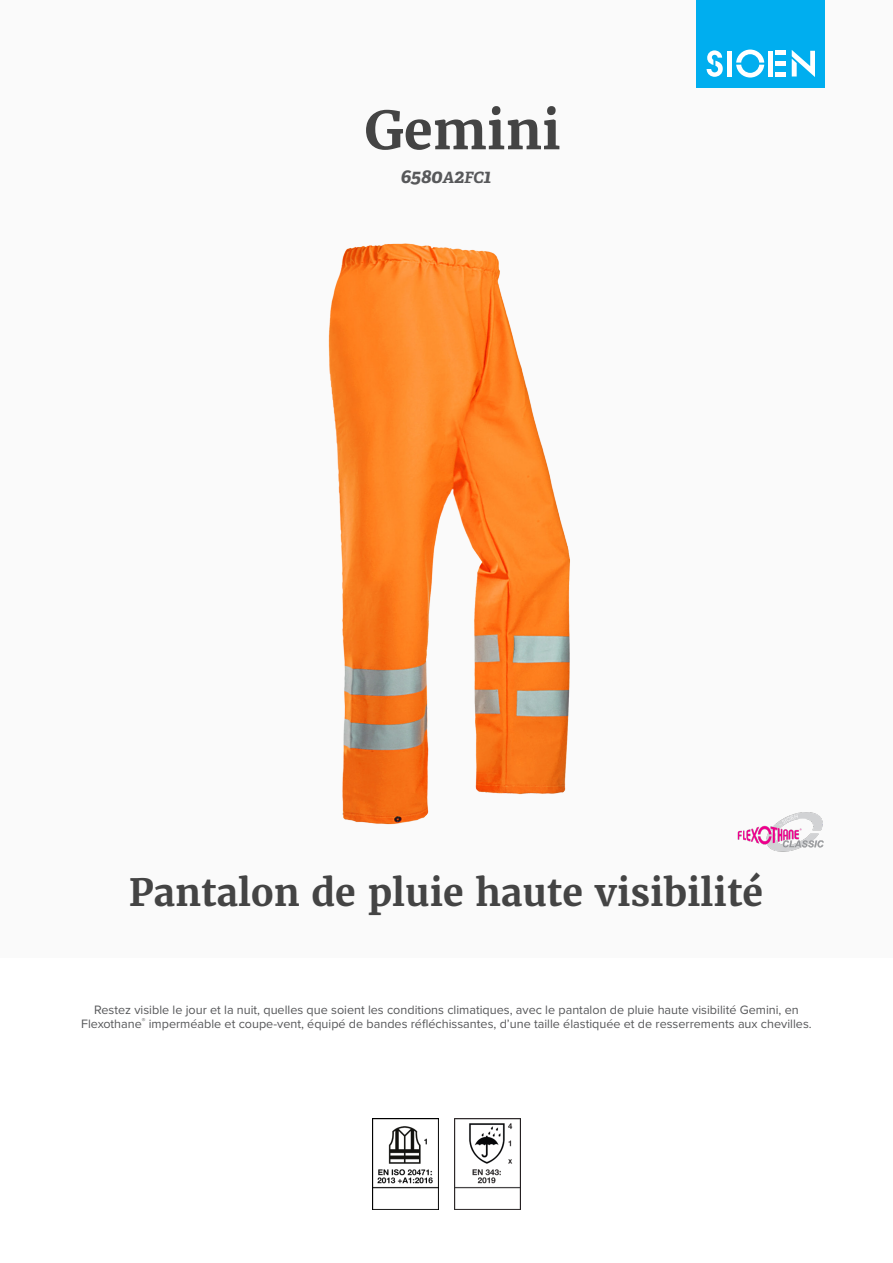
<style>
.page{position:relative;width:893px;height:1263px;background:#fff}
.page>*{position:absolute;margin:0;border:0;box-sizing:border-box;transform-origin:0 0}
.product_name{font:700 52.5px "Merriweather";color:#444}
.product_h2{font:700 37.5px "Merriweather";color:#444}
.product_ref{font:italic 700 19.5px "Adelle";color:#57585a}
.product_description{font:12.6px/13.6px "Proxima Nova";color:#57585a;text-align:center}
.s1{font-size:15.6px}
</style>
<div class="page">
<div style="left:0;top:0;width:893px;height:957px;background:#fafafa"></div>
<div style="left:697px;top:0;width:128px;height:88px;background:#00aeef"></div>
<svg style="left:707px;top:50px;width:16px;height:27px"></svg>
<svg style="left:736px;top:50px;width:28px;height:28px"></svg>
<div style="left:727px;top:51px;width:5px;height:26px;background:#fff"></div>
<div style="left:768px;top:51px;width:5px;height:26px;background:#fff"></div>
<div style="left:775px;top:72px;width:11px;height:5px;background:#fff"></div>
<div style="left:775px;top:61px;width:11px;height:5px;background:#fff"></div>
<hr style="left:775px;top:51px;width:11px;height:4px;background:#fff">
<svg style="left:792px;top:50px;width:23px;height:27px"></svg>
<img style="left:737px;top:812px;width:87px;height:40px">
<img style="left:372px;top:1118px;width:66px;height:92px">
<img style="left:454px;top:1118px;width:67px;height:92px">
<img style="left:328px;top:243px;width:242px;height:582px">
<p class="product_name" style="left:364px;top:97px;width:198px">Gemini</p>
<p class="product_ref" style="left:400px;top:164px;width:92px">6580<span class="s1">A</span>2<span class="s1">FC</span>1</p>
<p class="product_h2" style="left:129px;top:868px;width:636px">Pantalon de pluie haute visibilité</p>
<p class="product_description" style="left:81px;top:1002px;width:732px">Restez visible le jour et la nuit, quelles que soient les conditions climatiques, avec le pantalon de pluie haute visibilité Gemini, en<br>Flexothane<sup>®</sup> imperméable et coupe-vent, équipé de bandes réfléchissantes, d’une taille élastiquée et de resserrements aux chevilles.</p>
</div>
